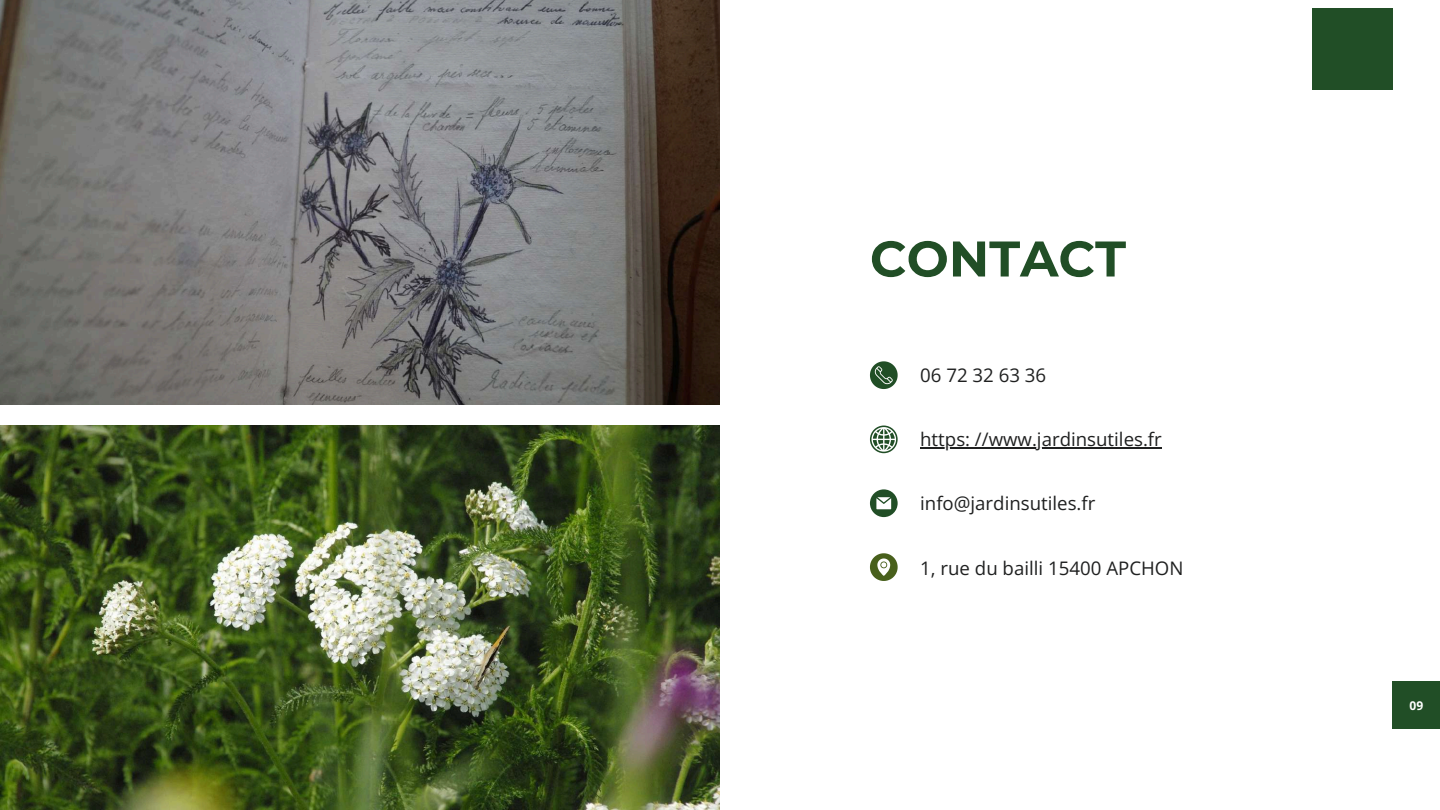
<style>
.page{position:relative;width:1440px;height:810px;background:#fff}
.page>*{position:absolute;margin:0;border:0;box-sizing:border-box;transform-origin:0 0}
.t1{font:700 50px "Montserrat";color:#214e26}
.t2{font:18.7px "Open Sans";color:#1f2020}
.t3{font:700 12px "Open Sans";color:#fff}
</style>
<div class="page">
<div style="left:1393px;top:682px;width:47px;height:47px;background:#214e26"></div>
<div style="left:1312px;top:9px;width:81px;height:81px;background:#214e26"></div>
<img style="left:0;top:426px;width:720px;height:384px">
<img style="left:0;top:0;width:720px;height:405px">
<svg style="left:870px;top:361px;width:28px;height:28px"></svg>
<svg style="left:870px;top:426px;width:28px;height:27px"></svg>
<svg style="left:870px;top:489px;width:28px;height:28px"></svg>
<svg style="left:870px;top:553px;width:28px;height:28px"></svg>
<hr style="left:920px;top:447px;width:242px;height:2px;background:#1f2020">
<h1 class="t1" style="left:870px;top:228px;width:258px">CONTACT</h1>
<p class="t2" style="left:920px;top:362px;width:128px">06 72 32 63 36</p>
<p class="t2" style="left:920px;top:426px;width:243px">https: //www.jardinsutiles.fr</p>
<p class="t2" style="left:920px;top:490px;width:177px">info@jardinsutiles.fr</p>
<p class="t2" style="left:920px;top:555px;width:265px">1, rue du bailli 15400 APCHON</p>
<p class="t3" style="left:1410px;top:697px;width:15px">09</p>
</div>
